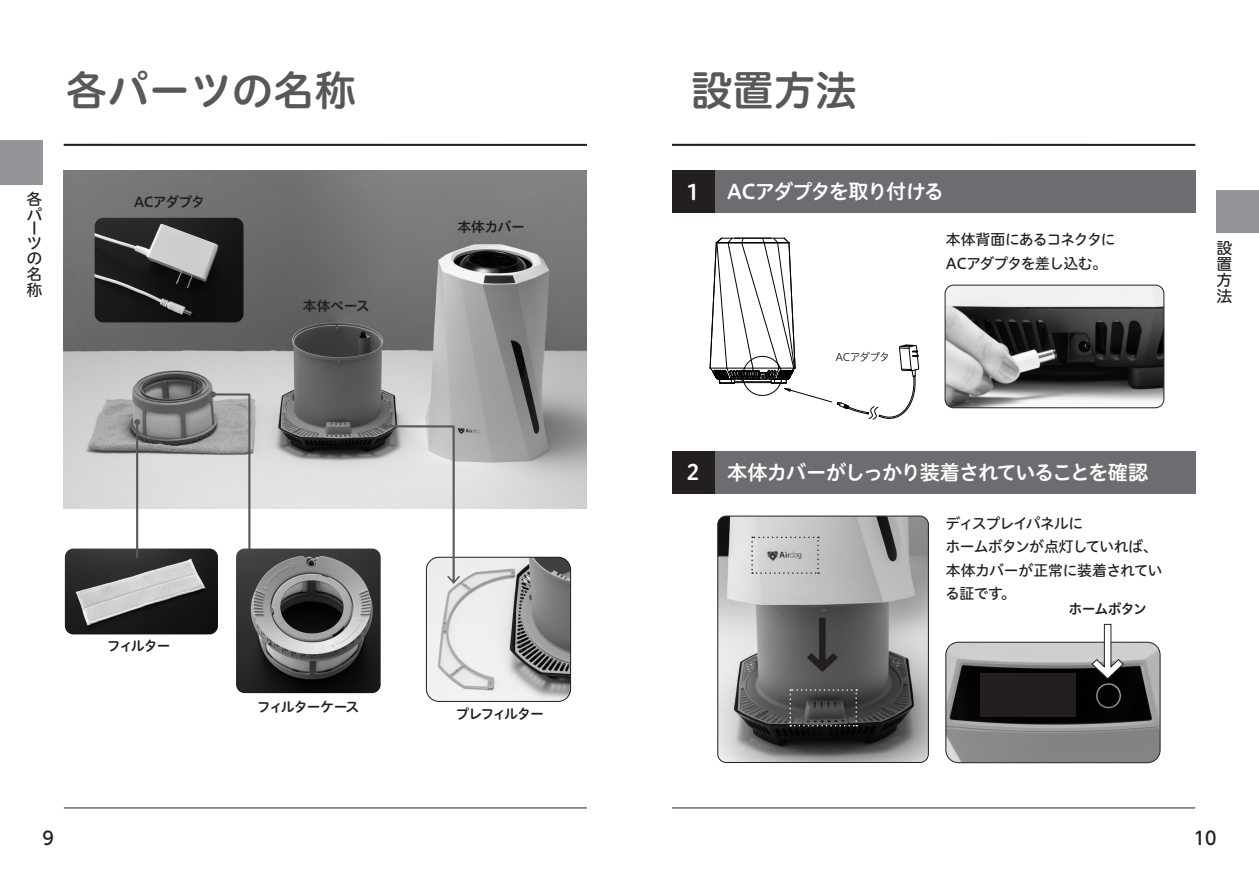
<style>
.page{position:relative;width:1259px;height:893px;background:#fff}
.page>*{position:absolute;margin:0;border:0;box-sizing:border-box;transform-origin:0 0}
.t1{font:41.4px "Hiragino UD Sans R Std W6";color:#57585a}
.t2{font:21.3px "Hiragino UD Sans R Std W6";color:#fff}
.t3{font:20.25px "Hiragino UD Sans R Std W6";letter-spacing:-.06em;color:#fff}
.t4{font:500 18px "UD Shin Go C Oniz Pr 6";color:#231f20}
.t5{font:15.9px/15.5px "Hiragino UD Sans R Std W5";color:#231f20}
.t6{font:14.85px/23.4px "Hiragino UD Sans R Std W5";letter-spacing:-.05em;color:#231f20}
.t7{font:13.8px "Hiragino UD Sans R Std W6";letter-spacing:-.055em;color:#231f20}
.t8{font:13.8px "Hiragino UD Sans R Std W6";letter-spacing:-.09em;color:#231f20}
.t9{font:10.65px "Hiragino UD Sans R Std W3";letter-spacing:-.055em;color:#231f20}
</style>
<div class="page">
<hr style="left:672px;top:808px;width:523px;height:1px;background:#231f20">
<hr style="left:672px;top:144px;width:523px;height:2px;background:#231f20">
<img style="left:945px;top:285px;width:219px;height:123px">
<div style="left:945px;top:285px;width:219px;height:123px;border:1px solid #231f20;border-radius:9px"></div>
<svg style="left:709px;top:237px;width:210px;height:183px"></svg>
<img style="left:718px;top:516px;width:210px;height:246px">
<div style="left:717px;top:516px;width:211px;height:247px;border:1px solid #231f20;border-radius:9px"></div>
<svg style="left:789px;top:689px;width:68px;height:37px;background:#494949"></svg>
<svg style="left:751px;top:537px;width:68px;height:37px;background:#c1c1c1"></svg>
<svg style="left:807px;top:618px;width:31px;height:54px;background:#424142"></svg>
<img style="left:946px;top:642px;width:214px;height:121px">
<div style="left:945px;top:642px;width:215px;height:121px;border:1px solid #231f20;border-radius:13px"></div>
<svg style="left:1091px;top:624px;width:32px;height:55px"></svg>
<div style="left:980px;top:673px;width:96px;height:44px;background:#231f20"></div>
<div style="left:672px;top:170px;width:523px;height:43px;background:#6c6d70"></div>
<div style="left:672px;top:171px;width:42px;height:42px;background:#231f20"></div>
<div style="left:672px;top:451px;width:523px;height:42px;background:#6c6d70"></div>
<div style="left:672px;top:451px;width:42px;height:42px;background:#231f20"></div>
<hr style="left:64px;top:144px;width:523px;height:2px;background:#231f20">
<img style="left:64px;top:170px;width:523px;height:339px">
<img style="left:95px;top:218px;width:148px;height:104px">
<svg style="left:210px;top:391px;width:41px;height:158px"></svg>
<img style="left:236px;top:549px;width:145px;height:144px">
<img style="left:65px;top:549px;width:153px;height:85px">
<img style="left:426px;top:557px;width:145px;height:145px">
<div style="left:426px;top:557px;width:145px;height:145px;border:1px solid #231f20;border-radius:13px"></div>
<hr style="left:136px;top:422px;width:2px;height:135px;background:#57585a">
<svg style="left:134px;top:419px;width:6px;height:6px"></svg>
<svg style="left:382px;top:423px;width:79px;height:162px"></svg>
<hr style="left:64px;top:808px;width:523px;height:1px;background:#231f20">
<div style="left:1216px;top:191px;width:43px;height:42px;background:#939598"></div>
<div style="left:0;top:141px;width:43px;height:42px;background:#939598"></div>
<div style="left:0;top:142px;width:43px;height:43px;background:#939598"></div>
<p class="t1" style="left:66px;top:58px;width:292px">各パーツの名称</p>
<p class="t5" style="left:27px;top:190px;width:17px">各パ</p>
<p class="t5" style="left:27px;top:219px;width:17px">ーツの名称</p>
<p class="t7" style="left:134px;top:191px;width:72px">ACアダプタ</p>
<p class="t7" style="left:303px;top:295px;width:68px">本体ベース</p>
<p class="t7" style="left:457px;top:216px;width:69px">本体カバー</p>
<p class="t7" style="left:107px;top:635px;width:65px">フィルター</p>
<p class="t7" style="left:257px;top:696px;width:104px">フィルターケース</p>
<p class="t8" style="left:455px;top:704px;width:90px">プレフィルター</p>
<p class="t1" style="left:691px;top:58px;width:167px">設置方法</p>
<p class="t2" style="left:682px;top:175px;width:23px">１</p>
<p class="t3" style="left:727px;top:176px;width:218px">ACアダプタを取り付ける</p>
<p class="t9" style="left:835px;top:349px;width:56px">ACアダプタ</p>
<p class="t6" style="left:946px;top:227px;width:171px">本体背面にあるコネクタに<br>ACアダプタを差し込む。</p>
<p class="t2" style="left:686px;top:456px;width:14px">2</p>
<p class="t3" style="left:727px;top:457px;width:422px">本体カバーがしっかり装着されていることを確認</p>
<p class="t6" style="left:945px;top:511px;width:219px">ディスプレイパネルに<br>ホームボタンが点灯していれば、本体カバーが正常に装着されている証です。</p>
<p class="t7" style="left:1068px;top:598px;width:80px">ホームボタン</p>
<p class="t5" style="left:1216px;top:239px;width:17px;line-height:15.9px;text-align:justify">設置方法</p>
<p class="t4" style="left:43px;top:824px;width:13px">9</p>
<p class="t4" style="left:1193px;top:824px;width:24px">10</p>
</div>
